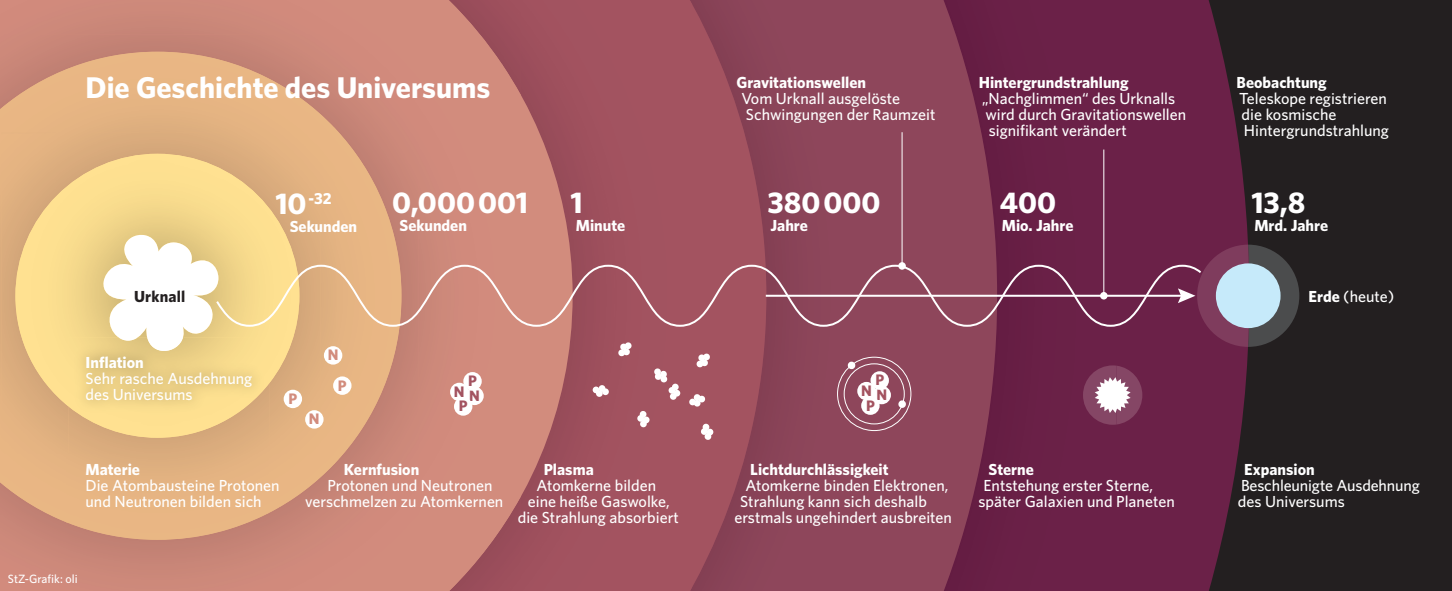
<style>
.page{position:relative;width:1452px;height:591px;background:#fff}
.page>*{position:absolute;margin:0;border:0;box-sizing:border-box;transform-origin:0 0}
.t1{font:700 30px "Whitney";color:#fff}
.t2{font:500 16px/16px "Whitney";color:#fff}
.t3{font:700 16px/28px "Whitney";color:#fff}
.t4{font:700 16px "Whitney";letter-spacing:.01em;color:#231f20}
.t5{font:700 15.2px "Whitney";color:#a35360}
.t6{font:700 15.2px/30.2px "Whitney";color:#d28c7d}
.t7{font:500 12px "Whitney";color:#fff}
.s1{font-size:30px}
.s2{font-weight:700}
</style>
<div class="page">
<div style="left:0;top:0;width:1451px;height:591px;background:#231f20"></div>
<svg style="left:1116px;top:0;width:133px;height:591px;background:#622043"></svg>
<div style="left:997px;top:0;width:119px;height:591px;background:#6a2147"></div>
<svg style="left:885px;top:0;width:112px;height:591px;background:#873f57"></svg>
<div style="left:766px;top:0;width:119px;height:591px;background:#8e465b"></div>
<svg style="left:692px;top:0;width:74px;height:591px;background:#984c5c"></svg>
<div style="left:572px;top:0;width:120px;height:591px;background:#a25360"></div>
<svg style="left:503px;top:0;width:69px;height:591px;background:#b06668"></svg>
<img style="left:0;top:0;width:503px;height:65px">
<img style="left:391px;top:65px;width:130px;height:526px">
<div style="left:0;top:557px;width:391px;height:34px;background:#ce897b"></div>
<img style="left:0;top:35px;width:419px;height:64px">
<div style="left:335px;top:99px;width:84px;height:65px;background:#cd897a"></div>
<img style="left:349px;top:164px;width:70px;height:393px">
<div style="left:0;top:522px;width:69px;height:35px;background:#c98678"></div>
<div style="left:280px;top:464px;width:69px;height:93px;background:#cc887a"></div>
<div style="left:69px;top:513px;width:211px;height:44px;background:#c48375"></div>
<img style="left:0;top:52px;width:335px;height:139px">
<img style="left:334px;top:127px;width:67px;height:337px">
<img style="left:0;top:191px;width:66px;height:331px">
<img style="left:268px;top:191px;width:67px;height:322px">
<img style="left:66px;top:453px;width:202px;height:87px">
<img style="left:1px;top:133px;width:320px;height:320px">
<img style="left:15px;top:154px;width:284px;height:252px">
<svg style="left:88px;top:220px;width:145px;height:117px;background:#f5e8c7"></svg>
<img style="left:1249px;top:245px;width:50px;height:102px">
<svg style="left:214px;top:264px;width:963px;height:64px;background:#ac6c6c"></svg>
<div style="left:1215px;top:263px;width:65px;height:65px;background:#c6eafa;border-radius:50%"></div>
<hr style="left:765px;top:295px;width:418px;height:2px;background:#fff">
<svg style="left:1177px;top:245px;width:72px;height:102px"></svg>
<hr style="left:1103px;top:149px;width:1px;height:147px;background:#fff">
<div style="left:1100px;top:292px;width:7px;height:7px;background:#fff;border-radius:50%"></div>
<hr style="left:901px;top:132px;width:1px;height:134px;background:#fff">
<div style="left:898px;top:262px;width:7px;height:8px;background:#fff;border-radius:50%"></div>
<div style="left:324px;top:346px;width:18px;height:18px;background:#fff;border-radius:50%"></div>
<div style="left:333px;top:376px;width:18px;height:19px;background:#fff;border-radius:50%"></div>
<div style="left:305px;top:410px;width:18px;height:18px;background:#fff;border-radius:50%"></div>
<div style="left:284px;top:390px;width:18px;height:18px;background:#fff;border-radius:50%"></div>
<div style="left:450px;top:383px;width:18px;height:18px;background:#fff;border-radius:50%"></div>
<div style="left:465px;top:387px;width:19px;height:18px;background:#fff;border-radius:50%"></div>
<div style="left:463px;top:372px;width:19px;height:18px;background:#fff;border-radius:50%"></div>
<div style="left:454px;top:397px;width:18px;height:19px;background:#fff;border-radius:50%"></div>
<svg style="left:847px;top:361px;width:8px;height:8px"></svg>
<svg style="left:897px;top:400px;width:9px;height:8px"></svg>
<div style="left:857px;top:382px;width:18px;height:18px;background:#fff;border-radius:50%"></div>
<div style="left:872px;top:386px;width:19px;height:18px;background:#fff;border-radius:50%"></div>
<div style="left:870px;top:371px;width:19px;height:18px;background:#fff;border-radius:50%"></div>
<div style="left:861px;top:396px;width:18px;height:19px;background:#fff;border-radius:50%"></div>
<div style="left:837px;top:357px;width:74px;height:74px;border:1px solid #fff;border-radius:50%"></div>
<div style="left:843px;top:363px;width:61px;height:61px;border:1px solid #fff;border-radius:50%"></div>
<img style="left:1083px;top:365px;width:33px;height:60px">
<svg style="left:1094px;top:366px;width:48px;height:58px;background:#a4768d"></svg>
<div style="left:598px;top:385px;width:7px;height:7px;background:#fff;border-radius:50%"></div>
<div style="left:602px;top:388px;width:7px;height:7px;background:#fff;border-radius:50%"></div>
<div style="left:592px;top:386px;width:7px;height:7px;background:#fff;border-radius:50%"></div>
<div style="left:596px;top:390px;width:6px;height:7px;background:#fff;border-radius:50%"></div>
<div style="left:637px;top:414px;width:7px;height:8px;background:#fff;border-radius:3px"></div>
<svg style="left:639px;top:410px;width:8px;height:8px"></svg>
<svg style="left:639px;top:420px;width:8px;height:7px"></svg>
<div style="left:642px;top:416px;width:8px;height:7px;background:#fff;border-radius:3px"></div>
<svg style="left:618px;top:342px;width:14px;height:15px"></svg>
<div style="left:668px;top:387px;width:7px;height:7px;background:#fff;border-radius:50%"></div>
<svg style="left:653px;top:368px;width:25px;height:22px"></svg>
<div style="left:670px;top:393px;width:6px;height:7px;background:#fff;border-radius:50%"></div>
<div style="left:673px;top:390px;width:7px;height:6px;background:#fff;border-radius:50%"></div>
<svg style="left:696px;top:353px;width:14px;height:15px"></svg>
<svg style="left:688px;top:394px;width:17px;height:13px"></svg>
<svg style="left:700px;top:423px;width:13px;height:17px"></svg>
<div style="left:68px;top:438px;width:202px;height:16px;background:#daab7d"></div>
<img style="left:68px;top:337px;width:202px;height:101px">
<img style="left:118px;top:337px;width:65px;height:14px">
<h1 class="t1" style="left:86px;top:67px;width:406px">Die Geschichte des Universums</h1>
<p class="t3" style="left:290px;top:184px;width:69px;text-indent:-14px"><span class="s1">10</span>-32<br>Sekunden</p>
<h1 class="t1" style="left:392px;top:183px;width:137px">0,000001</h1>
<p class="t3" style="left:399px;top:211px;width:69px">Sekunden</p>
<h1 class="t1" style="left:570px;top:183px;width:14px">1</h1>
<p class="t3" style="left:576px;top:211px;width:51px">Minute</p>
<p class="t4" style="left:134px;top:285px;width:53px">Urknall</p>
<p class="t3" style="left:86px;top:348px;width:60px">Inflation</p>
<p class="t2" style="left:86px;top:370px;width:168px">Sehr rasche Ausdehnung des Universums</p>
<p class="t6" style="left:338px;top:339px;width:10px;text-indent:-10px">N<br>P</p>
<p class="t5" style="left:468px;top:371px;width:10px">P</p>
<p class="t6" style="left:288px;top:383px;width:10px">P</p>
<p class="t5" style="left:454px;top:383px;width:27px">N N</p>
<p class="t5" style="left:459px;top:396px;width:10px">P</p>
<p class="t6" style="left:309px;top:403px;width:12px">N</p>
<p class="t3" style="left:85px;top:455px;width:56px">Materie</p>
<p class="t2" style="left:85px;top:477px;width:196px">Die Atombausteine Protonen und Neutronen bilden sich</p>
<p class="t3" style="left:344px;top:455px;width:77px">Kernfusion</p>
<p class="t2" style="left:305px;top:477px;width:200px;text-indent:22px">Protonen und Neutronen verschmelzen zu Atomkernen</p>
<p class="t3" style="left:544px;top:455px;width:51px">Plasma</p>
<p class="t2" style="left:517px;top:477px;width:163px;text-align:center">Atomkerne bilden<br>eine heiße Gaswolke, die Strahlung absorbiert</p>
<p class="t7" style="left:8px;top:571px;width:71px">StZ-Grafik: oli</p>
<p class="t3" style="left:736px;top:68px;width:131px">Gravitationswellen</p>
<p class="t2" style="left:741px;top:90px;width:195px">Vom Urknall ausgelöste<br>Schwingungen der Raumzeit</p>
<h1 class="t1" style="left:767px;top:183px;width:115px">380000</h1>
<p class="t3" style="left:770px;top:211px;width:39px">Jahre</p>
<p class="t3" style="left:978px;top:68px;width:151px">Hintergrundstrahlung</p>
<p class="t2" style="left:982px;top:90px;width:206px">„Nachglimmen“ des Urknalls wird durch Gravitationswellen signifikant verändert</p>
<h1 class="t1" style="left:1000px;top:183px;width:58px">400</h1>
<p class="t3" style="left:1001px;top:211px;width:73px">Mio. Jahre</p>
<p class="t5" style="left:875px;top:370px;width:10px">P</p>
<p class="t5" style="left:861px;top:382px;width:27px">N N</p>
<p class="t5" style="left:866px;top:395px;width:10px">P</p>
<p class="t3" style="left:750px;top:455px;width:140px">Lichtdurchlässigkeit</p>
<p class="t2" style="left:745px;top:477px;width:204px">Atomkerne binden Elektronen,</p>
<p class="t2" style="left:740px;top:493px;width:188px">Strahlung kann sich deshalb</p>
<p class="t2" style="left:734px;top:509px;width:219px">erstmals ungehindert ausbreiten</p>
<p class="t3" style="left:988px;top:455px;width:47px">Sterne</p>
<p class="t2" style="left:978px;top:477px;width:198px;text-indent:5px">Entstehung erster Sterne, später Galaxien und Planeten</p>
<p class="t3" style="left:1236px;top:68px;width:92px">Beobachtung</p>
<p class="t2" style="left:1239px;top:90px;width:151px">Teleskope registrieren die kosmische<br>Hintergrundstrahlung</p>
<h1 class="t1" style="left:1251px;top:183px;width:55px">13,8</h1>
<p class="t3" style="left:1254px;top:211px;width:75px">Mrd. Jahre</p>
<p class="t2" style="left:1308px;top:288px;width:87px"><span class="s2">Erde</span> (heute)</p>
<p class="t3" style="left:1244px;top:455px;width:72px">Expansion</p>
<p class="t2" style="left:1237px;top:477px;width:183px">Beschleunigte Ausdehnung des Universums</p>
</div>
